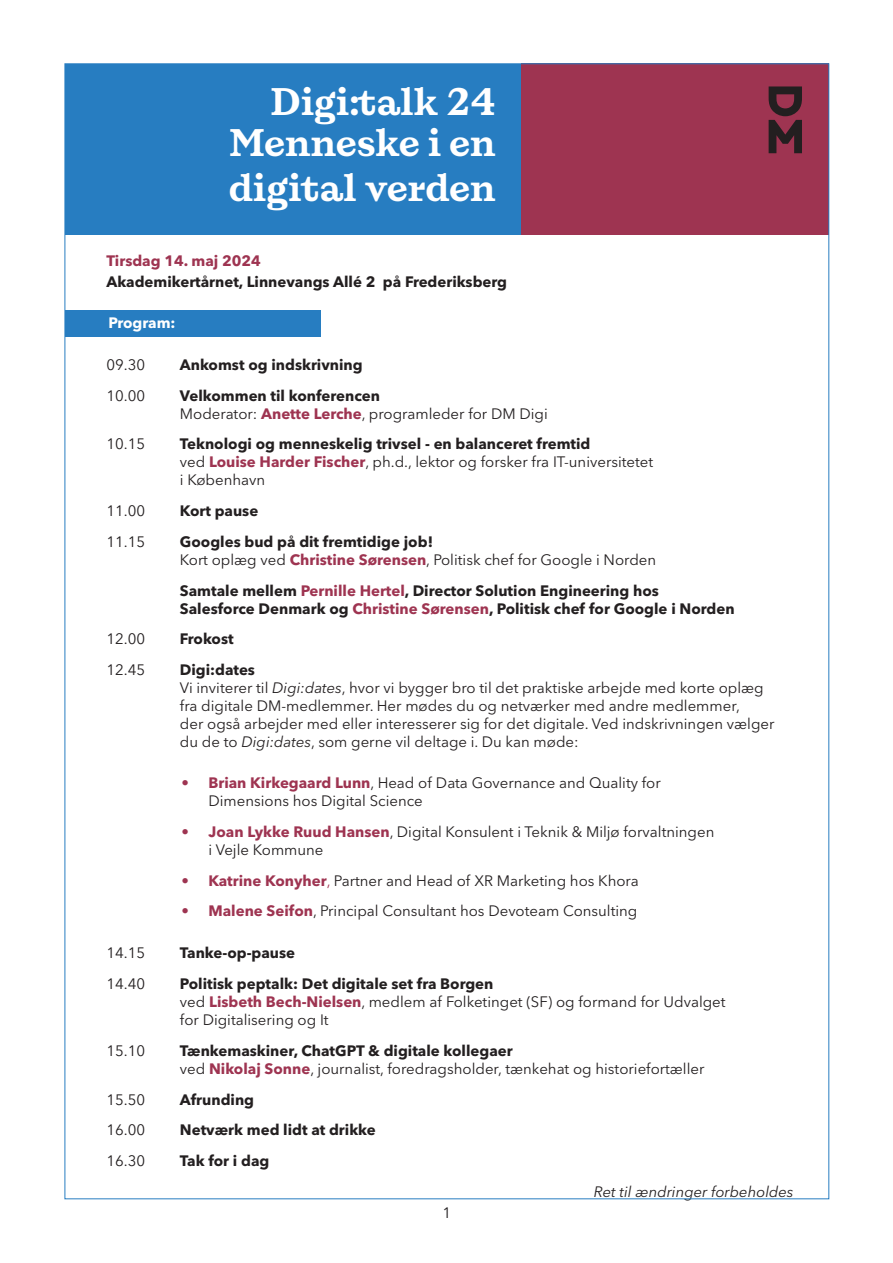
<style>
.page{position:relative;width:893px;height:1263px;background:#fff}
.page>*{position:absolute;margin:0;border:0;box-sizing:border-box;transform-origin:0 0}
.t1{font:700 39px/40.8px "DM";color:#fff;text-align:right}
.t2{font:15px/18px "Avenir Next LT Pro";color:#231f20}
.t3{font:700 15px/18px "Avenir Next LT Pro";color:#231f20}
.t4{font:italic 15px "Avenir Next LT Pro";color:#231f20}
.t5{font:700 15px "Avenir Next LT Pro";color:#9e3451}
.t6{font:700 15px "Avenir Next LT Pro";letter-spacing:-.01em;color:#fff}
.s1{font-weight:700}
.s2{font-weight:700;color:#9e3451}
.s3{color:#9e3451}
.s4{font-style:italic}
</style>
<div class="page">
<div style="left:65px;top:64px;width:460px;height:170px;background:#277dc1"></div>
<div style="left:521px;top:63px;width:307px;height:171px;background:#9e3451"></div>
<svg style="left:769px;top:86px;width:33px;height:67px"></svg>
<div style="left:65px;top:310px;width:255px;height:27px;background:#277dc1"></div>
<h1 class="t1" style="left:229px;top:81px;width:269px">Digi:talk 24<br>Menneske i en</h1>
<h1 class="t1" style="left:229px;top:166px;width:268px">digital verden</h1>
<p class="t5" style="left:106px;top:251px;width:156px">Tirsdag 14. maj 2024</p>
<p class="t3" style="left:106px;top:272px;width:402px">Akademikertårnet, Linnevangs Allé 2 på Frederiksberg</p>
<p class="t6" style="left:109px;top:314px;width:69px">Program:</p>
<p class="t2" style="left:106px;top:355px;width:40px">09.30</p>
<p class="t3" style="left:180px;top:355px;width:184px">Ankomst og indskrivning</p>
<p class="t2" style="left:106px;top:386px;width:40px">10.00</p>
<p class="t2" style="left:180px;top:386px;width:369px"><span class="s1">Velkommen til konferencen<br></span>Moderator: <span class="s2">Anette Lerche</span>, programleder for DM Digi</p>
<p class="t2" style="left:106px;top:435px;width:40px">10.15</p>
<p class="t2" style="left:180px;top:435px;width:475px"><span class="s1">Teknologi og menneskelig trivsel - en balanceret fremtid<br></span>ved <span class="s2">Louise Harder Fischer</span>, ph.d., lektor og forsker fra IT-universitetet i København</p>
<p class="t2" style="left:106px;top:502px;width:40px">11.00</p>
<p class="t3" style="left:180px;top:502px;width:80px">Kort pause</p>
<p class="t2" style="left:106px;top:532px;width:40px">11.15</p>
<p class="t2" style="left:180px;top:532px;width:478px"><span class="s1">Googles bud på dit fremtidige job!<br></span>Kort oplæg ved <span class="s2">Christine Sørensen</span>, Politisk chef for Google i Norden</p>
<p class="t3" style="left:180px;top:581px;width:556px">Samtale mellem <span class="s3">Pernille Hertel</span>, Director Solution Engineering hos<br>Salesforce Denmark og <span class="s3">Christine Sørensen</span>, Politisk chef for Google i Norden</p>
<p class="t2" style="left:106px;top:630px;width:40px">12.00</p>
<p class="t3" style="left:180px;top:630px;width:55px">Frokost</p>
<p class="t2" style="left:106px;top:661px;width:40px">12.45</p>
<p class="t2" style="left:180px;top:661px;width:596px"><span class="s1">Digi:dates<br></span>Vi inviterer til <span class="s4">Digi:dates</span>, hvor vi bygger bro til det praktiske arbejde med korte oplæg fra digitale DM-medlemmer. Her mødes du og netværker med andre medlemmer,<br>der også arbejder med eller interesserer sig for det digitale. Ved indskrivningen vælger du de to <span class="s4">Digi:dates</span>, som gerne vil deltage i. Du kan møde:</p>
<p class="t2" style="left:208px;top:774px;width:454px;text-indent:-27px"><span class="s2">• Brian Kirkegaard Lunn</span>, Head of Data Governance and Quality for<br>Dimensions hos Digital Science</p>
<p class="t2" style="left:208px;top:823px;width:507px;text-indent:-27px"><span class="s2">• Joan Lykke Ruud Hansen</span>, Digital Konsulent i Teknik &amp; Miljø forvaltningen i Vejle Kommune</p>
<p class="t2" style="left:181px;top:871px;width:459px"><span class="s2">• Katrine Konyher</span><span class="s3">,</span> Partner and Head of XR Marketing hos Khora</p>
<p class="t2" style="left:181px;top:902px;width:457px"><span class="s2">• Malene Seifon</span>, Principal Consultant hos Devoteam Consulting</p>
<p class="t2" style="left:106px;top:944px;width:40px">14.15</p>
<p class="t3" style="left:180px;top:944px;width:117px">Tanke-op-pause</p>
<p class="t2" style="left:106px;top:975px;width:40px">14.40</p>
<p class="t2" style="left:180px;top:975px;width:547px"><span class="s1">Politisk peptalk: Det digitale set fra Borgen<br></span>ved <span class="s2">Lisbeth Bech-Nielsen</span>, medlem af Folketinget (SF) og formand for Udvalget for Digitalisering og It</p>
<p class="t2" style="left:106px;top:1041px;width:40px">15.10</p>
<p class="t2" style="left:180px;top:1041px;width:526px"><span class="s1">Tænkemaskiner, ChatGPT &amp; digitale kollegaer<br></span>ved <span class="s2">Nikolaj Sonne</span>, journalist, foredragsholder, tænkehat og historiefortæller</p>
<p class="t2" style="left:106px;top:1090px;width:40px">15.50</p>
<p class="t3" style="left:180px;top:1090px;width:76px">Afrunding</p>
<p class="t2" style="left:106px;top:1121px;width:40px">16.00</p>
<p class="t3" style="left:180px;top:1121px;width:197px">Netværk med lidt at drikke</p>
<p class="t2" style="left:106px;top:1152px;width:40px">16.30</p>
<p class="t3" style="left:180px;top:1152px;width:91px">Tak for i dag</p>
<p class="t4" style="left:594px;top:1182px;width:201px">Ret til ændringer forbeholdes</p>
<p class="t2" style="left:442px;top:1204px;width:10px">1</p>
</div>
